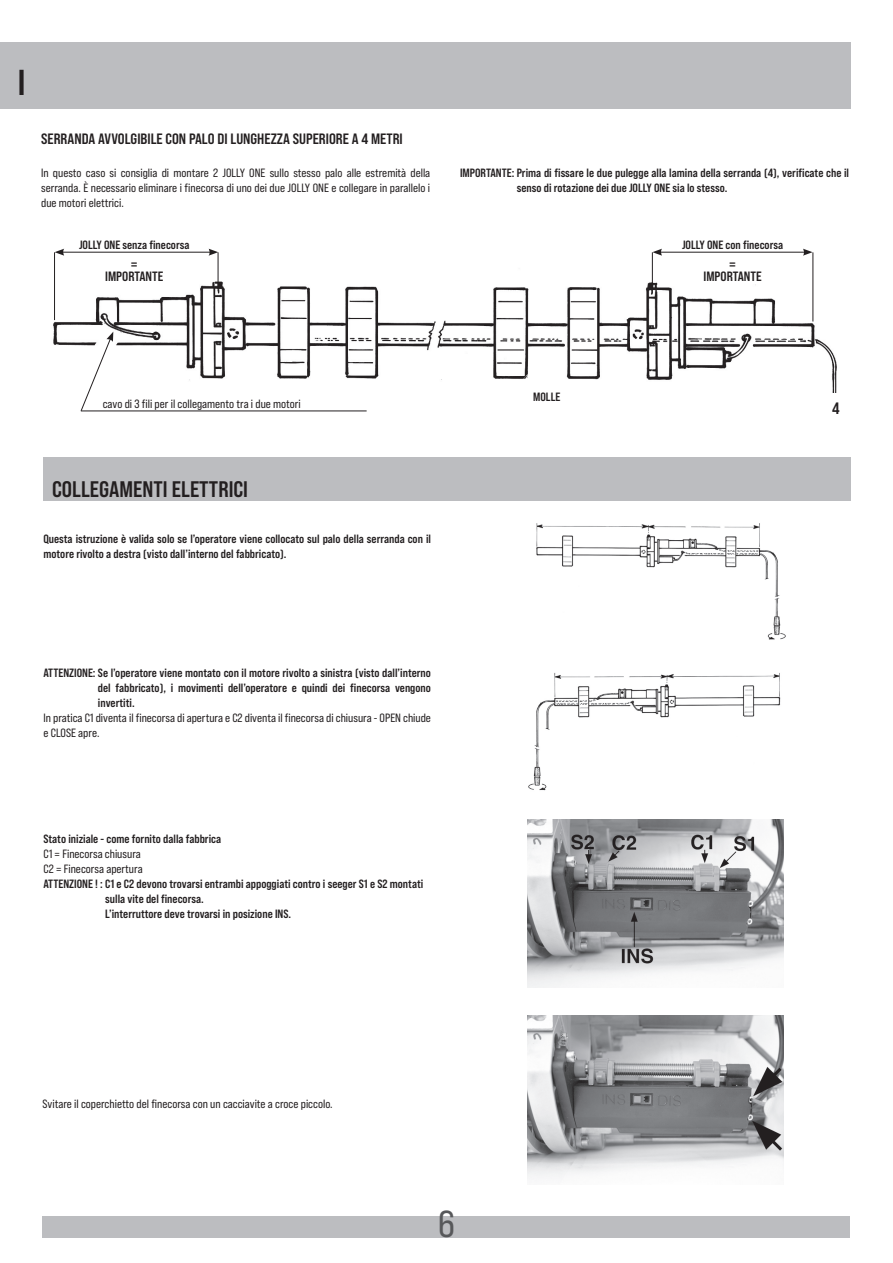
<style>
.page{position:relative;width:893px;height:1263px;background:#fff}
.page>*{position:absolute;margin:0;border:0;box-sizing:border-box;transform-origin:0 0}
.t1{font:37.5px "Bebas Neue Pro Sm E Rg";color:#57585a}
.t2{font:36px "Bebas Neue Pro Sm E Bd";color:#231f20}
.t3{font:22.5px "Bebas Neue Pro Sm E Bd";color:#231f20}
.t4{font:16.5px "Bebas Neue Pro Sm E Bd";color:#231f20}
.t5{font:15px "Bebas Neue Pro Sm E Bd";color:#231f20}
.t6{font:13.5px "Bebas Neue Pro Sm E Bd";color:#231f20}
.t7{font:12px/15px "Bebas Neue Pro Sm E Bd";color:#231f20}
.t8{font:12px/15px "Bebas Neue Pro Sm E Rg";color:#231f20}
</style>
<div class="page">
<div style="left:43px;top:1216px;width:807px;height:21px;background:#bcbdc0"></div>
<img style="left:53px;top:248px;width:784px;height:144px">
<hr style="left:81px;top:410px;width:286px;height:1px;background:#231f20">
<svg style="left:80px;top:332px;width:33px;height:80px"></svg>
<hr style="left:62px;top:252px;width:149px;height:1px;background:#231f20">
<svg style="left:209px;top:249px;width:9px;height:7px"></svg>
<svg style="left:55px;top:249px;width:9px;height:7px"></svg>
<hr style="left:54px;top:252px;width:1px;height:68px;background:#231f20">
<hr style="left:218px;top:252px;width:1px;height:39px;background:#231f20">
<hr style="left:660px;top:252px;width:145px;height:1px;background:#231f20">
<svg style="left:803px;top:249px;width:10px;height:7px"></svg>
<svg style="left:652px;top:249px;width:10px;height:7px"></svg>
<hr style="left:652px;top:252px;width:1px;height:41px;background:#231f20">
<hr style="left:812px;top:252px;width:1px;height:69px;background:#231f20">
<div style="left:43px;top:457px;width:808px;height:43px;background:#bcbdc0"></div>
<img style="left:536px;top:523px;width:250px;height:117px">
<img style="left:528px;top:673px;width:253px;height:118px">
<img style="left:527px;top:819px;width:256px;height:168px">
<img style="left:527px;top:1016px;width:256px;height:162px">
<div style="left:0;top:43px;width:850px;height:66px;background:#bcbdc0"></div>
<h2 class="t2" style="left:18px;top:61px;width:9px">I</h2>
<p class="t5" style="left:41px;top:130px;width:363px">SERRANDA AVVOLGIBILE CON PALO DI LUNGHEZZA SUPERIORE A 4 METRI</p>
<p class="t8" style="left:41px;top:165px;width:391px;text-align:justify">In questo caso si consiglia di montare 2 JOLLY ONE sullo stesso palo alle estremità della serranda. È necessario eliminare i finecorsa di uno dei due JOLLY ONE e collegare in parallelo i due motori elettrici.</p>
<p class="t7" style="left:517px;top:165px;width:334px;text-indent:-57px">IMPORTANTE: Prima di fissare le due pulegge alla lamina della serranda (4), verificate che il senso di rotazione dei due JOLLY ONE sia lo stesso.</p>
<p class="t7" style="left:79px;top:237px;width:112px">JOLLY ONE senza finecorsa</p>
<p class="t5" style="left:131px;top:255px;width:8px">=</p>
<p class="t6" style="left:105px;top:268px;width:60px">IMPORTANTE</p>
<p class="t7" style="left:682px;top:237px;width:103px">JOLLY ONE con finecorsa</p>
<p class="t5" style="left:729px;top:255px;width:8px">=</p>
<p class="t6" style="left:703px;top:268px;width:60px">IMPORTANTE</p>
<p class="t7" style="left:533px;top:389px;width:29px">MOLLE</p>
<p class="t8" style="left:103px;top:396px;width:200px">cavo di 3 fili per il collegamento tra i due motori</p>
<h3 class="t4" style="left:832px;top:398px;width:9px">4</h3>
<h3 class="t3" style="left:52px;top:476px;width:197px">COLLEGAMENTI ELETTRICI</h3>
<p class="t7" style="left:43px;top:531px;width:389px">Questa istruzione è valida solo se l’operatore viene collocato sul palo della serranda con il motore rivolto a destra (visto dall’interno del fabbricato).</p>
<p class="t7" style="left:98px;top:666px;width:335px;text-align:justify;text-indent:-54px">ATTENZIONE: Se l’operatore viene montato con il motore rivolto a sinistra (visto dall’interno del fabbricato), i movimenti dell’operatore e quindi dei finecorsa vengono invertiti.</p>
<p class="t8" style="left:43px;top:711px;width:389px">In pratica C1 diventa il finecorsa di apertura e C2 diventa il finecorsa di chiusura - OPEN chiude e CLOSE apre.</p>
<p class="t7" style="left:43px;top:831px;width:179px">Stato iniziale - come fornito dalla fabbrica</p>
<p class="t8" style="left:43px;top:846px;width:101px">C1 = Finecorsa chiusura<br>C2 = Finecorsa apertura</p>
<p class="t7" style="left:105px;top:876px;width:319px;text-indent:-62px">ATTENZIONE ! : C1 e C2 devono trovarsi entrambi appoggiati contro i seeger S1 e S2 montati sulla vite del finecorsa.<br>L’interruttore deve trovarsi in posizione INS.</p>
<p class="t8" style="left:43px;top:1096px;width:292px">Svitare il coperchietto del finecorsa con un cacciavite a croce piccolo.</p>
<h1 class="t1" style="left:438px;top:1202px;width:18px">6</h1>
</div>
